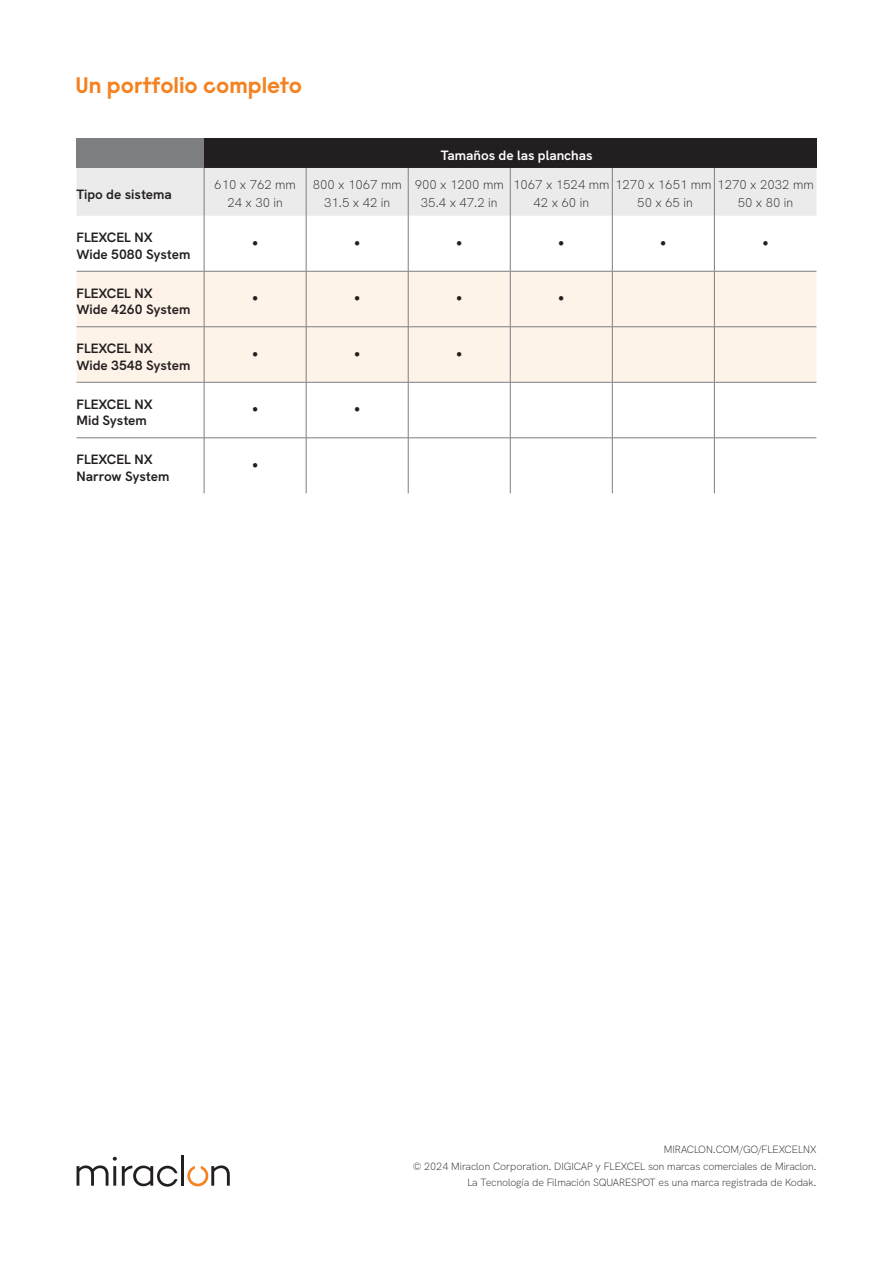
<style>
.page{position:relative;width:893px;height:1263px;background:#fff}
.page>*{position:absolute;margin:0;border:0;box-sizing:border-box;transform-origin:0 0}
.t1{font:700 22.5px "Raisonne Pro";color:#f58220}
.t2{font:15px "Symbol";color:#231f20}
.t3{font:700 13.5px/16.5px "HK Grotesk";color:#231f20}
.t4{font:700 13.5px "HK Grotesk";letter-spacing:-.005em;color:#fff}
.t5{font:300 12.75px/18px "HK Grotesk";color:#231f20;text-align:center}
.t6{font:300 10.5px/16.5px "HK Grotesk";color:#231f20;text-align:right}
</style>
<div class="page">
<hr style="left:181px;top:1155px;width:3px;height:31px;background:#231f20">
<svg style="left:187px;top:1165px;width:43px;height:21px"></svg>
<svg style="left:77px;top:1157px;width:101px;height:30px"></svg>
<div style="left:77px;top:138px;width:127px;height:30px;background:#7d7e81"></div>
<div style="left:204px;top:138px;width:612px;height:30px;background:#231f20"></div>
<div style="left:77px;top:168px;width:739px;height:48px;background:#ebebec"></div>
<div style="left:77px;top:272px;width:739px;height:110px;background:#fef3e8"></div>
<hr style="left:204px;top:168px;width:1px;height:48px;background:#7d7e81">
<hr style="left:306px;top:168px;width:1px;height:48px;background:#7d7e81">
<hr style="left:408px;top:168px;width:1px;height:48px;background:#7d7e81">
<hr style="left:510px;top:168px;width:1px;height:48px;background:#7d7e81">
<hr style="left:612px;top:168px;width:1px;height:48px;background:#7d7e81">
<hr style="left:714px;top:168px;width:1px;height:48px;background:#7d7e81">
<hr style="left:204px;top:216px;width:1px;height:55px;background:#7d7e81">
<hr style="left:306px;top:216px;width:1px;height:55px;background:#7d7e81">
<hr style="left:408px;top:216px;width:1px;height:55px;background:#7d7e81">
<hr style="left:510px;top:216px;width:1px;height:55px;background:#7d7e81">
<hr style="left:612px;top:216px;width:1px;height:55px;background:#7d7e81">
<hr style="left:714px;top:216px;width:1px;height:55px;background:#7d7e81">
<hr style="left:204px;top:382px;width:1px;height:56px;background:#7d7e81">
<hr style="left:306px;top:382px;width:1px;height:56px;background:#7d7e81">
<hr style="left:408px;top:382px;width:1px;height:56px;background:#7d7e81">
<hr style="left:510px;top:382px;width:1px;height:56px;background:#7d7e81">
<hr style="left:612px;top:382px;width:1px;height:56px;background:#7d7e81">
<hr style="left:714px;top:382px;width:1px;height:56px;background:#7d7e81">
<hr style="left:204px;top:438px;width:1px;height:55px;background:#7d7e81">
<hr style="left:306px;top:438px;width:1px;height:55px;background:#7d7e81">
<hr style="left:408px;top:438px;width:1px;height:55px;background:#7d7e81">
<hr style="left:510px;top:438px;width:1px;height:55px;background:#7d7e81">
<hr style="left:612px;top:438px;width:1px;height:55px;background:#7d7e81">
<hr style="left:714px;top:438px;width:1px;height:55px;background:#7d7e81">
<hr style="left:77px;top:326px;width:127px;height:1px;background:#7d7e81">
<hr style="left:204px;top:326px;width:102px;height:1px;background:#7d7e81">
<hr style="left:306px;top:326px;width:102px;height:1px;background:#7d7e81">
<hr style="left:408px;top:326px;width:102px;height:1px;background:#7d7e81">
<hr style="left:510px;top:326px;width:102px;height:1px;background:#7d7e81">
<hr style="left:612px;top:326px;width:102px;height:1px;background:#7d7e81">
<hr style="left:714px;top:326px;width:102px;height:1px;background:#7d7e81">
<hr style="left:77px;top:438px;width:127px;height:1px;background:#7d7e81">
<hr style="left:204px;top:438px;width:102px;height:1px;background:#7d7e81">
<hr style="left:306px;top:438px;width:102px;height:1px;background:#7d7e81">
<hr style="left:408px;top:438px;width:102px;height:1px;background:#7d7e81">
<hr style="left:510px;top:438px;width:102px;height:1px;background:#7d7e81">
<hr style="left:612px;top:438px;width:102px;height:1px;background:#7d7e81">
<hr style="left:714px;top:438px;width:102px;height:1px;background:#7d7e81">
<hr style="left:204px;top:271px;width:1px;height:56px;background:#7d7e81">
<hr style="left:306px;top:271px;width:1px;height:56px;background:#7d7e81">
<hr style="left:408px;top:271px;width:1px;height:56px;background:#7d7e81">
<hr style="left:510px;top:271px;width:1px;height:56px;background:#7d7e81">
<hr style="left:612px;top:271px;width:1px;height:56px;background:#7d7e81">
<hr style="left:714px;top:271px;width:1px;height:56px;background:#7d7e81">
<hr style="left:204px;top:327px;width:1px;height:55px;background:#7d7e81">
<hr style="left:306px;top:327px;width:1px;height:55px;background:#7d7e81">
<hr style="left:408px;top:327px;width:1px;height:55px;background:#7d7e81">
<hr style="left:510px;top:327px;width:1px;height:55px;background:#7d7e81">
<hr style="left:612px;top:327px;width:1px;height:55px;background:#7d7e81">
<hr style="left:714px;top:327px;width:1px;height:55px;background:#7d7e81">
<hr style="left:77px;top:271px;width:127px;height:1px;background:#7d7e81">
<hr style="left:204px;top:271px;width:102px;height:1px;background:#7d7e81">
<hr style="left:306px;top:271px;width:102px;height:1px;background:#7d7e81">
<hr style="left:408px;top:271px;width:102px;height:1px;background:#7d7e81">
<hr style="left:510px;top:271px;width:102px;height:1px;background:#7d7e81">
<hr style="left:612px;top:271px;width:102px;height:1px;background:#7d7e81">
<hr style="left:714px;top:271px;width:102px;height:1px;background:#7d7e81">
<hr style="left:77px;top:382px;width:127px;height:1px;background:#7d7e81">
<hr style="left:204px;top:382px;width:102px;height:1px;background:#7d7e81">
<hr style="left:306px;top:382px;width:102px;height:1px;background:#7d7e81">
<hr style="left:408px;top:382px;width:102px;height:1px;background:#7d7e81">
<hr style="left:510px;top:382px;width:102px;height:1px;background:#7d7e81">
<hr style="left:612px;top:382px;width:102px;height:1px;background:#7d7e81">
<hr style="left:714px;top:382px;width:102px;height:1px;background:#7d7e81">
<h1 class="t1" style="left:75px;top:75px;width:228px">Un portfolio completo</h1>
<p class="t4" style="left:441px;top:150px;width:153px">Tamaños de las planchas</p>
<p class="t3" style="left:77px;top:187px;width:97px">Tipo de sistema</p>
<p class="t5" style="left:214px;top:177px;width:83px">610 x 762 mm<br>24 x 30 in</p>
<p class="t5" style="left:313px;top:177px;width:91px">800 x 1067 mm<br>31.5 x 42 in</p>
<p class="t5" style="left:415px;top:177px;width:91px">900 x 1200 mm<br>35.4 x 47.2 in</p>
<p class="t5" style="left:534px;top:177px;width:282px;text-align:left;text-indent:-20px">1067 x 1524 mm 1270 x 1651 mm 1270 x 2032 mm<br>42 x 60 in</p>
<p class="t5" style="left:637px;top:195px;width:57px">50 x 65 in</p>
<p class="t5" style="left:738px;top:195px;width:57px">50 x 80 in</p>
<p class="t3" style="left:77px;top:230px;width:115px">FLEXCEL NX<br>Wide 5080 System</p>
<h2 class="t2" style="left:252px;top:236px;width:8px">•</h2>
<h2 class="t2" style="left:354px;top:236px;width:8px">•</h2>
<h2 class="t2" style="left:456px;top:236px;width:8px">•</h2>
<h2 class="t2" style="left:558px;top:236px;width:8px">•</h2>
<h2 class="t2" style="left:660px;top:236px;width:8px">•</h2>
<h2 class="t2" style="left:762px;top:236px;width:8px">•</h2>
<p class="t3" style="left:77px;top:286px;width:115px">FLEXCEL NX<br>Wide 4260 System</p>
<h2 class="t2" style="left:252px;top:292px;width:8px">•</h2>
<h2 class="t2" style="left:354px;top:292px;width:8px">•</h2>
<h2 class="t2" style="left:456px;top:292px;width:8px">•</h2>
<h2 class="t2" style="left:558px;top:292px;width:8px">•</h2>
<p class="t3" style="left:77px;top:341px;width:115px">FLEXCEL NX<br>Wide 3548 System</p>
<h2 class="t2" style="left:252px;top:347px;width:8px">•</h2>
<h2 class="t2" style="left:354px;top:347px;width:8px">•</h2>
<h2 class="t2" style="left:456px;top:347px;width:8px">•</h2>
<p class="t3" style="left:77px;top:397px;width:78px">FLEXCEL NX<br>Mid System</p>
<h2 class="t2" style="left:252px;top:403px;width:8px">•</h2>
<h2 class="t2" style="left:354px;top:403px;width:8px">•</h2>
<p class="t3" style="left:77px;top:452px;width:94px">FLEXCEL NX<br>Narrow System</p>
<h2 class="t2" style="left:252px;top:458px;width:8px">•</h2>
<p class="t6" style="left:413px;top:1142px;width:405px">MIRACLON.COM/GO/FLEXCELNX<br>© 2024 Miraclon Corporation. DIGICAP y FLEXCEL son marcas comerciales de Miraclon.<br>La Tecnología de Filmación SQUARESPOT es una marca registrada de Kodak.</p>
</div>
